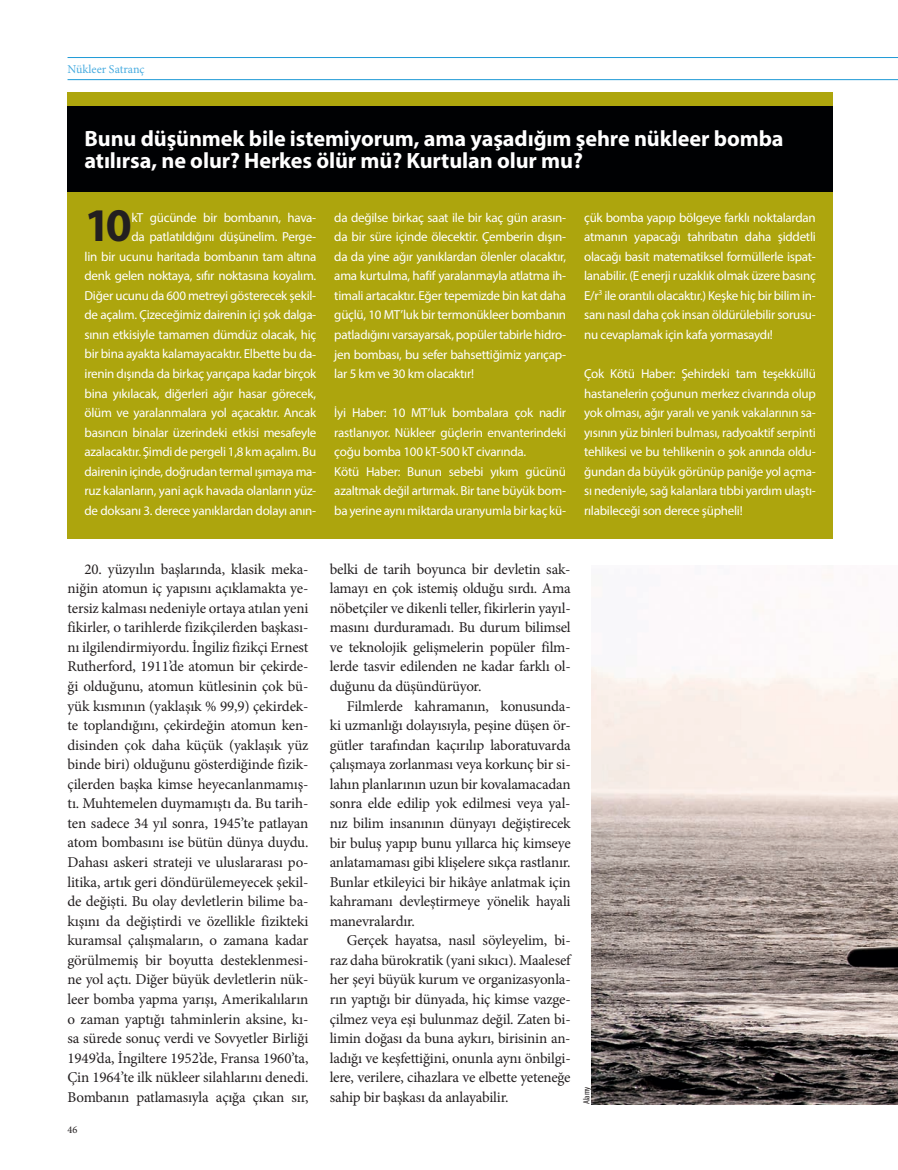
<style>
.page{position:relative;width:898px;height:1170px;background:#fff}
.page>*{position:absolute;margin:0;border:0;box-sizing:border-box;transform-origin:0 0}
.t1{font:700 46.95px "Myriad Pro";color:#231f20}
.t2{font:700 22.2px/22.2px "Myriad Pro";letter-spacing:-.005em;color:#fff}
.t3{font:15px/19.5px "Minion Pro";letter-spacing:-.015em;color:#231f20;text-align:justify}
.t4{font:13.05px/19.5px "Myriad Pro";letter-spacing:-.02em;color:#fff;text-align:justify}
.t5{font:12px "Minion Pro";color:#48ace0}
.t6{font:10.35px "Minion Pro";color:#231f20}
.t7{font:condensed 9px "Myriad Pro";color:#231f20}
</style>
<div class="page">
<hr style="left:68px;top:79px;width:830px;height:1px;background:#1d99d6">
<hr style="left:68px;top:57px;width:830px;height:1px;background:#1d99d6">
<div style="left:68px;top:92px;width:765px;height:447px;background:#ada50d"></div>
<div style="left:68px;top:106px;width:765px;height:86px;background:#000103"></div>
<img style="left:592px;top:574px;width:306px;height:530px">
<p class="t5" style="left:68px;top:61px;width:79px">Nükleer Satranç</p>
<h2 class="t2" style="left:85px;top:127px;width:701px">Bunu düşünmek bile istemiyorum, ama yaşadığım şehre nükleer bomba atılırsa, ne olur? Herkes ölür mü? Kurtulan olur mu?</h2>
<h1 class="t1" style="left:85px;top:195px;width:49px">10</h1>
<p class="t4" style="left:85px;top:207px;width:233px;text-align:right">kT gücünde bir bombanın, hava-<br>da patlatıldığını düşünelim. Perge-<br>lin bir ucunu haritada bombanın tam altına denk gelen noktaya, sıfır noktasına koyalım.<br>Diğer ucunu da 600 metreyi gösterecek şekil&shy;de açalım. Çizeceğimiz dairenin içi şok dalga&shy;sının etkisiyle tamamen dümdüz olacak, hiç bir bina ayakta kalamayacaktır. Elbette bu da&shy;irenin dışında da birkaç yarıçapa kadar birçok bina yıkılacak, diğerleri ağır hasar görecek, ölüm ve yaralanmalara yol açacaktır. Ancak basıncın binalar üzerindeki etkisi mesafeyle azalacaktır. Şimdi de pergeli 1,8 km açalım. Bu dairenin içinde, doğrudan termal ışımaya ma&shy;ruz kalanların, yani açık havada olanların yüz&shy;de doksanı 3. derece yanıklardan dolayı anın-</p>
<p class="t4" style="left:334px;top:207px;width:233px">da değilse birkaç saat ile bir kaç gün arasın&shy;da bir süre içinde ölecektir. Çemberin dışın&shy;da da yine ağır yanıklardan ölenler olacaktır, ama kurtulma, hafif yaralanmayla atlatma ih&shy;timali artacaktır. Eğer tepemizde bin kat daha güçlü, 10 MT’luk bir termonükleer bombanın patladığını varsayarsak, popüler tabirle hidro&shy;jen bombası, bu sefer bahsettiğimiz yarıçap&shy;lar 5 km ve 30 km olacaktır!</p>
<p class="t4" style="left:334px;top:403px;width:233px;text-align:left">İyi Haber: 10 MT’luk bombalara çok nadir rastlanıyor. Nükleer güçlerin envanterindeki çoğu bomba 100 kT-500 kT civarında.<br>Kötü Haber: Bunun sebebi yıkım gücünü azaltmak değil artırmak. Bir tane büyük bom&shy;ba yerine aynı miktarda uranyumla bir kaç kü-</p>
<p class="t4" style="left:584px;top:207px;width:233px">çük bomba yapıp bölgeye farklı noktalardan atmanın yapacağı tahribatın daha şiddetli olacağı basit matematiksel formüllerle ispat&shy;lanabilir. (E enerji r uzaklık olmak üzere basınç E/r<sup>3</sup> ile orantılı olacaktır.) Keşke hiç bir bilim in&shy;sanı nasıl daha çok insan öldürülebilir sorusu&shy;nu cevaplamak için kafa yormasaydı!</p>
<p class="t4" style="left:584px;top:364px;width:233px">Çok Kötü Haber: Şehirdeki tam teşekküllü hastanelerin çoğunun merkez civarında olup yok olması, ağır yaralı ve yanık vakalarının sa&shy;yısının yüz binleri bulması, radyoaktif serpinti tehlikesi ve bu tehlikenin o şok anında oldu&shy;ğundan da büyük görünüp paniğe yol açma&shy;sı nedeniyle, sağ kalanlara tıbbi yardım ulaştı&shy;rılabileceği son derece şüpheli!</p>
<p class="t3" style="left:68px;top:559px;width:242px;text-indent:17px">20. yüzyılın başlarında, klasik meka&shy;niğin atomun iç yapısını açıklamakta ye&shy;tersiz kalması nedeniyle ortaya atılan yeni fikirler, o tarihlerde fizikçilerden başkası&shy;nı ilgilendirmiyordu. İngiliz fizikçi Ernest Rutherford, 1911’de atomun bir çekirde&shy;ği olduğunu, atomun kütlesinin çok bü&shy;yük kısmının (yaklaşık % 99,9) çekirdek&shy;te toplandığını, çekirdeğin atomun ken&shy;disinden çok daha küçük (yaklaşık yüz binde biri) olduğunu gösterdiğinde fizik&shy;çilerden başka kimse heyecanlanmamış&shy;tı. Muhtemelen duymamıştı da. Bu tarih&shy;ten sadece 34 yıl sonra, 1945’te patlayan atom bombasını ise bütün dünya duydu.<br>Dahası askeri strateji ve uluslararası po&shy;litika, artık geri döndürülemeyecek şekil&shy;de değişti. Bu olay devletlerin bilime ba&shy;kışını da değiştirdi ve özellikle fizikteki kuramsal çalışmaların, o zamana kadar görülmemiş bir boyutta desteklenmesi&shy;ne yol açtı. Diğer büyük devletlerin nük&shy;leer bomba yapma yarışı, Amerikalıların o zaman yaptığı tahminlerin aksine, kı&shy;sa sürede sonuç verdi ve Sovyetler Birliği 1949’da, İngiltere 1952’de, Fransa 1960’ta, Çin 1964’te ilk nükleer silahlarını denedi.<br>Bombanın patlamasıyla açığa çıkan sır,</p>
<p class="t3" style="left:330px;top:559px;width:242px">belki de tarih boyunca bir devletin sak&shy;lamayı en çok istemiş olduğu sırdı. Ama nöbetçiler ve dikenli teller, fikirlerin yayıl&shy;masını durduramadı. Bu durum bilimsel ve teknolojik gelişmelerin popüler film&shy;lerde tasvir edilenden ne kadar farklı ol&shy;duğunu da düşündürüyor.</p>
<p class="t3" style="left:330px;top:696px;width:242px;text-indent:17px">Filmlerde kahramanın, konusunda&shy;ki uzmanlığı dolayısıyla, peşine düşen ör&shy;gütler tarafından kaçırılıp laboratuvarda çalışmaya zorlanması veya korkunç bir si&shy;lahın planlarının uzun bir kovalamacadan sonra elde edilip yok edilmesi veya yal&shy;nız bilim insanının dünyayı değiştirecek bir buluş yapıp bunu yıllarca hiç kimseye anlatamaması gibi klişelere sıkça rastlanır.<br>Bunlar etkileyici bir hikâye anlatmak için kahramanı devleştirmeye yönelik hayali manevralardır.</p>
<p class="t3" style="left:330px;top:931px;width:242px;text-indent:17px">Gerçek hayatsa, nasıl söyleyelim, bi&shy;raz daha bürokratik (yani sıkıcı). Maalesef her şeyi büyük kurum ve organizasyonla&shy;rın yaptığı bir dünyada, hiç kimse vazge&shy;çilmez veya eşi bulunmaz değil. Zaten bi&shy;limin doğası da buna aykırı, birisinin an&shy;ladığı ve keşfettiğini, onunla aynı önbilgi&shy;lere, verilere, cihazlara ve elbette yeteneğe sahip bir başkası da anlayabilir.</p>
<p class="t6" style="left:68px;top:1123px;width:11px">46</p>
<p class="t7" style="left:581px;top:1104px;width:19px;rotate:-90deg">Alamy</p>
</div>
